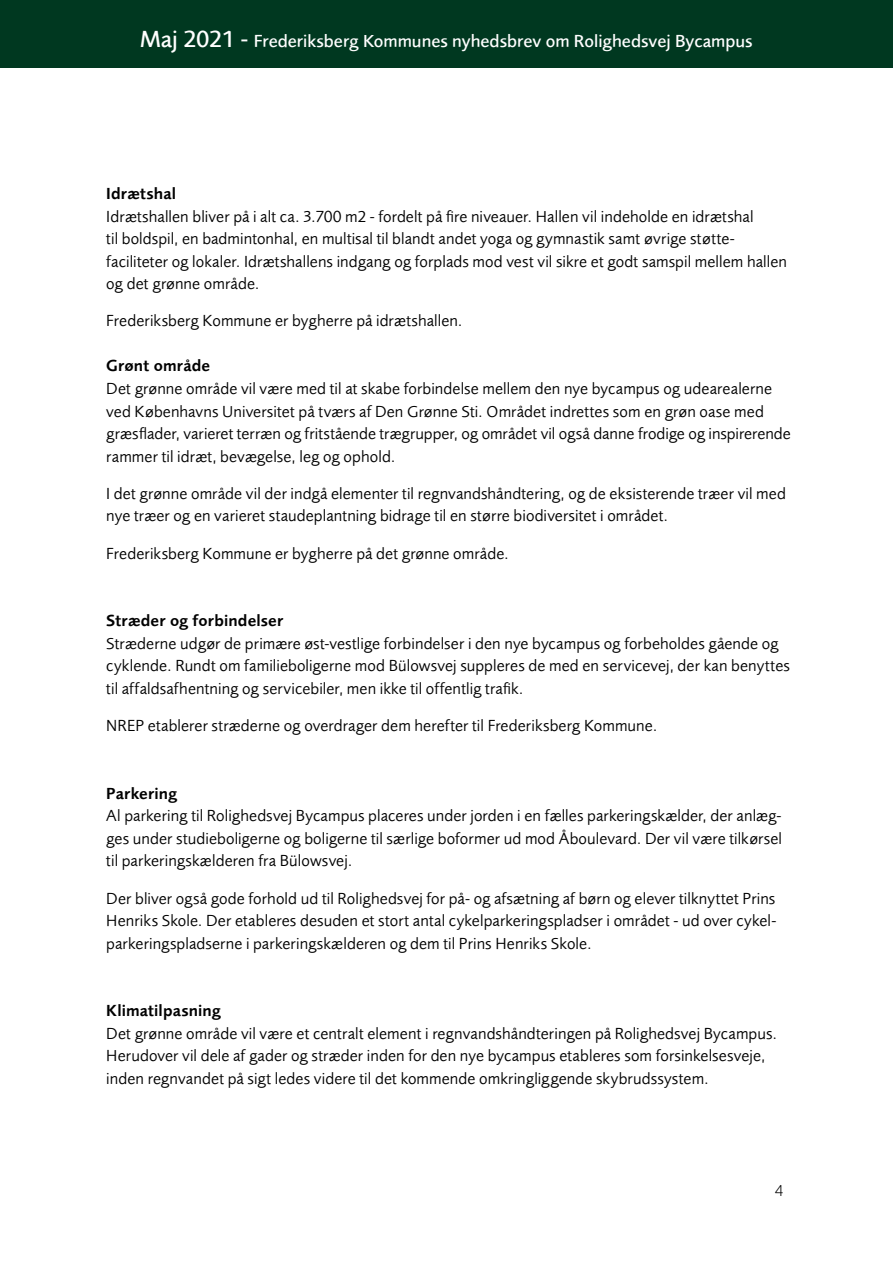
<style>
.page{position:relative;width:893px;height:1263px;background:#fff}
.page>*{position:absolute;margin:0;border:0;box-sizing:border-box;transform-origin:0 0}
.t1{font:500 18px "Foundry Sans";color:#fff}
.t2{font:16.5px/22.5px "Foundry Sans";letter-spacing:.005em;color:#000}
.t3{font:600 16.5px "Foundry Sans";letter-spacing:.01em;color:#000}
.t4{font:300 16.5px "Foundry Sans";color:#000}
.s1{font-size:24px}
</style>
<div class="page">
<div style="left:0;top:0;width:893px;height:68px;background:#003820"></div>
<p class="t1" style="left:140px;top:30px;width:614px"><span class="s1">Maj 2021 -</span> Frederiksberg Kommunes nyhedsbrev om Rolighedsvej Bycampus</p>
<p class="t3" style="left:106px;top:184px;width:71px">Idrætshal</p>
<p class="t2" style="left:106px;top:205px;width:682px">Idrætshallen bliver på i alt ca. 3.700 m2 - fordelt på fire niveauer. Hallen vil indeholde en idrætshal<br>til boldspil, en badmintonhal, en multisal til blandt andet yoga og gymnastik samt øvrige støtte&shy;faciliteter og lokaler. Idrætshallens indgang og forplads mod vest vil sikre et godt samspil mellem hallen og det grønne område.</p>
<p class="t2" style="left:106px;top:310px;width:358px">Frederiksberg Kommune er bygherre på idrætshallen.</p>
<p class="t3" style="left:106px;top:356px;width:105px">Grønt område</p>
<p class="t2" style="left:106px;top:377px;width:686px">Det grønne område vil være med til at skabe forbindelse mellem den nye bycampus og udearealerne ved Københavns Universitet på tværs af Den Grønne Sti. Området indrettes som en grøn oase med græsflader, varieret terræn og fritstående trægrupper, og området vil også danne frodige og inspirerende rammer til idræt, bevægelse, leg og ophold.</p>
<p class="t2" style="left:106px;top:482px;width:681px">I det grønne område vil der indgå elementer til regnvandshåndtering, og de eksisterende træer vil med nye træer og en varieret staudeplantning bidrage til en større biodiversitet i området.</p>
<p class="t2" style="left:106px;top:542px;width:404px">Frederiksberg Kommune er bygherre på det grønne område.</p>
<p class="t3" style="left:106px;top:611px;width:179px">Stræder og forbindelser</p>
<p class="t2" style="left:106px;top:632px;width:685px">Stræderne udgør de primære øst-vestlige forbindelser i den nye bycampus og forbeholdes gående og cyklende. Rundt om familieboligerne mod Bülowsvej suppleres de med en servicevej, der kan benyttes til affaldsafhentning og servicebiler, men ikke til offentlig trafik.</p>
<p class="t2" style="left:106px;top:714px;width:553px">NREP etablerer stræderne og overdrager dem herefter til Frederiksberg Kommune.</p>
<p class="t3" style="left:106px;top:784px;width:72px">Parkering</p>
<p class="t2" style="left:106px;top:804px;width:677px;text-align:justify">Al parkering til Rolighedsvej Bycampus placeres under jorden i en fælles parkeringskælder, der anlæg&shy;ges under studieboligerne og boligerne til særlige boformer ud mod Åboulevard. Der vil være tilkørsel til parkeringskælderen fra Bülowsvej.</p>
<p class="t2" style="left:106px;top:887px;width:671px;text-align:justify">Der bliver også gode forhold ud til Rolighedsvej for på- og afsætning af børn og elever tilknyttet Prins Henriks Skole. Der etableres desuden et stort antal cykelparkeringspladser i området - ud over cykel&shy;parkeringspladserne i parkeringskælderen og dem til Prins Henriks Skole.</p>
<p class="t3" style="left:106px;top:1001px;width:116px">Klimatilpasning</p>
<p class="t2" style="left:106px;top:1022px;width:672px">Det grønne område vil være et centralt element i regnvandshåndteringen på Rolighedsvej Bycampus.<br>Herudover vil dele af gader og stræder inden for den nye bycampus etableres som forsinkelsesveje, inden regnvandet på sigt ledes videre til det kommende omkringliggende skybrudssystem.</p>
<p class="t4" style="left:775px;top:1181px;width:10px">4</p>
</div>
